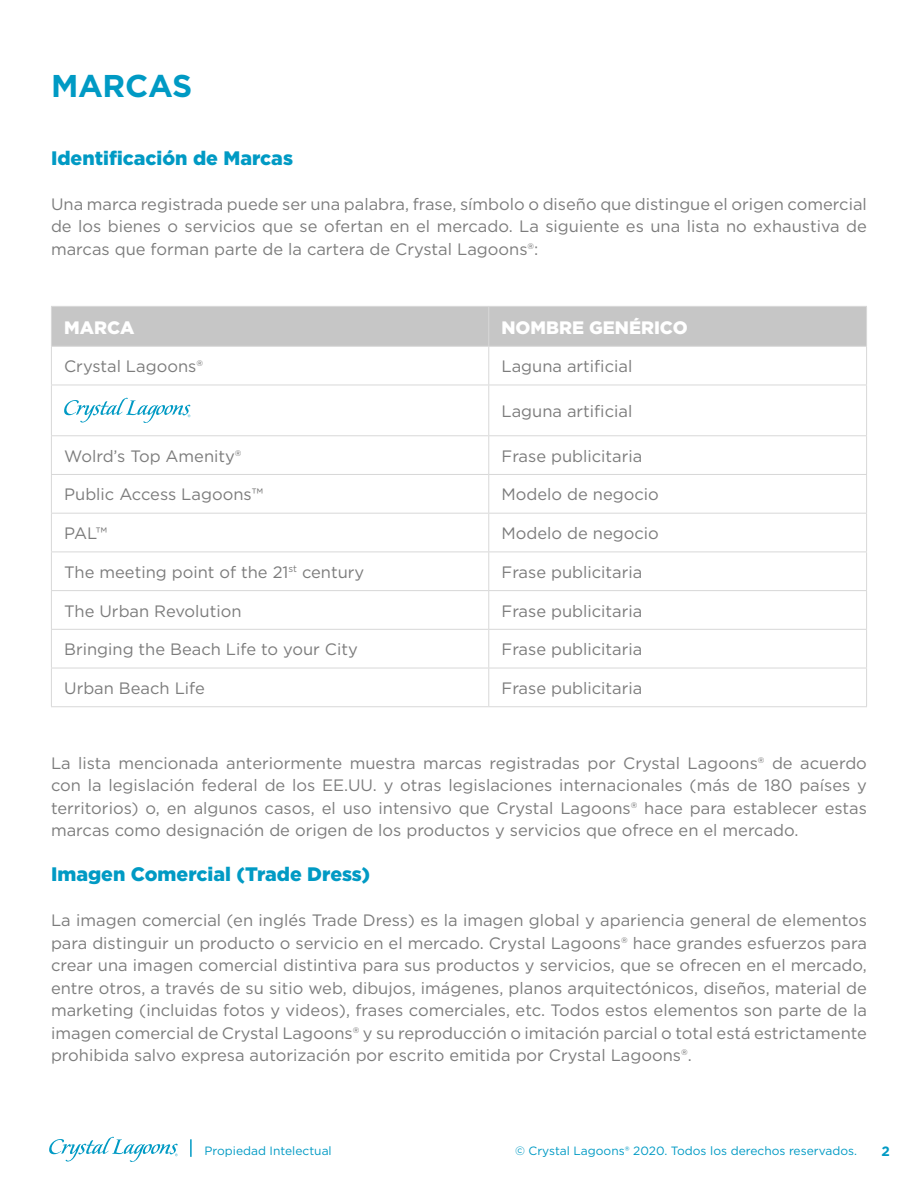
<style>
.page{position:relative;width:918px;height:1188px;background:#fff}
.page>*{position:absolute;margin:0;border:0;box-sizing:border-box;transform-origin:0 0}
.t1{font:700 31.5px "Gotham";letter-spacing:-.01em;color:#009ac4}
.t2{font:900 19.5px "Gotham";color:#009ac4}
.t3{font:900 18px "Gotham";color:#fff}
.t4{font:16.5px/22.5px "Gotham";color:#7c7c7c;text-align:justify}
.t5{font:700 13.5px "Gotham";color:#009ac4}
.t6{font:12px "Gotham";color:#009ac4}
</style>
<div class="page">
<svg style="left:190px;top:1139px;width:2px;height:18px"></svg>
<svg style="left:49px;top:1137px;width:129px;height:25px"></svg>
<div style="left:52px;top:307px;width:814px;height:39px;background:#c6c6c6"></div>
<hr style="left:51px;top:346px;width:438px;height:1px;background:#d8d8d8">
<hr style="left:51px;top:385px;width:438px;height:1px;background:#d8d8d8">
<hr style="left:51px;top:435px;width:438px;height:1px;background:#d8d8d8">
<hr style="left:51px;top:474px;width:438px;height:1px;background:#d8d8d8">
<hr style="left:51px;top:513px;width:438px;height:1px;background:#d8d8d8">
<hr style="left:51px;top:552px;width:438px;height:1px;background:#d8d8d8">
<hr style="left:51px;top:590px;width:438px;height:1px;background:#d8d8d8">
<hr style="left:51px;top:629px;width:438px;height:1px;background:#d8d8d8">
<hr style="left:51px;top:668px;width:438px;height:1px;background:#d8d8d8">
<hr style="left:51px;top:306px;width:438px;height:1px;background:#d8d8d8">
<hr style="left:51px;top:307px;width:1px;height:39px;background:#d8d8d8">
<hr style="left:51px;top:347px;width:1px;height:38px;background:#d8d8d8">
<hr style="left:51px;top:385px;width:1px;height:50px;background:#d8d8d8">
<hr style="left:51px;top:436px;width:1px;height:38px;background:#d8d8d8">
<hr style="left:51px;top:475px;width:1px;height:38px;background:#d8d8d8">
<hr style="left:51px;top:514px;width:1px;height:38px;background:#d8d8d8">
<hr style="left:51px;top:552px;width:1px;height:38px;background:#d8d8d8">
<hr style="left:51px;top:591px;width:1px;height:38px;background:#d8d8d8">
<hr style="left:51px;top:630px;width:1px;height:38px;background:#d8d8d8">
<hr style="left:51px;top:668px;width:1px;height:38px;background:#d8d8d8">
<hr style="left:51px;top:706px;width:438px;height:1px;background:#d8d8d8">
<hr style="left:489px;top:306px;width:378px;height:1px;background:#d8d8d8">
<hr style="left:488px;top:307px;width:1px;height:39px;background:#d8d8d8">
<hr style="left:866px;top:307px;width:1px;height:39px;background:#d8d8d8">
<hr style="left:489px;top:346px;width:378px;height:1px;background:#d8d8d8">
<hr style="left:488px;top:347px;width:1px;height:38px;background:#d8d8d8">
<hr style="left:866px;top:347px;width:1px;height:38px;background:#d8d8d8">
<hr style="left:489px;top:385px;width:378px;height:1px;background:#d8d8d8">
<hr style="left:488px;top:385px;width:1px;height:50px;background:#d8d8d8">
<hr style="left:866px;top:385px;width:1px;height:50px;background:#d8d8d8">
<hr style="left:489px;top:435px;width:378px;height:1px;background:#d8d8d8">
<hr style="left:488px;top:436px;width:1px;height:38px;background:#d8d8d8">
<hr style="left:866px;top:436px;width:1px;height:38px;background:#d8d8d8">
<hr style="left:489px;top:474px;width:378px;height:1px;background:#d8d8d8">
<hr style="left:488px;top:475px;width:1px;height:38px;background:#d8d8d8">
<hr style="left:866px;top:475px;width:1px;height:38px;background:#d8d8d8">
<hr style="left:489px;top:513px;width:378px;height:1px;background:#d8d8d8">
<hr style="left:488px;top:514px;width:1px;height:38px;background:#d8d8d8">
<hr style="left:866px;top:514px;width:1px;height:38px;background:#d8d8d8">
<hr style="left:489px;top:552px;width:378px;height:1px;background:#d8d8d8">
<hr style="left:488px;top:552px;width:1px;height:38px;background:#d8d8d8">
<hr style="left:866px;top:552px;width:1px;height:38px;background:#d8d8d8">
<hr style="left:489px;top:590px;width:378px;height:1px;background:#d8d8d8">
<hr style="left:488px;top:591px;width:1px;height:38px;background:#d8d8d8">
<hr style="left:866px;top:591px;width:1px;height:38px;background:#d8d8d8">
<hr style="left:489px;top:629px;width:378px;height:1px;background:#d8d8d8">
<hr style="left:488px;top:630px;width:1px;height:38px;background:#d8d8d8">
<hr style="left:866px;top:630px;width:1px;height:38px;background:#d8d8d8">
<hr style="left:489px;top:668px;width:378px;height:1px;background:#d8d8d8">
<hr style="left:488px;top:668px;width:1px;height:38px;background:#d8d8d8">
<hr style="left:866px;top:668px;width:1px;height:38px;background:#d8d8d8">
<hr style="left:489px;top:706px;width:378px;height:1px;background:#d8d8d8">
<svg style="left:64px;top:398px;width:126px;height:25px"></svg>
<h1 class="t1" style="left:51px;top:65px;width:143px">MARCAS</h1>
<p class="t2" style="left:51px;top:145px;width:244px">Identificación de Marcas</p>
<p class="t4" style="left:51px;top:193px;width:817px">Una marca registrada puede ser una palabra, frase, símbolo o diseño que distingue el origen comercial de los bienes o servicios que se ofertan en el mercado. La siguiente es una lista no exhaustiva de marcas que forman parte de la cartera de Crystal Lagoons®:</p>
<p class="t3" style="left:64px;top:315px;width:72px">MARCA</p>
<p class="t3" style="left:502px;top:315px;width:188px">NOMBRE GENÉRICO</p>
<p class="t4" style="left:64px;top:355px;width:140px">Crystal Lagoons®</p>
<p class="t4" style="left:502px;top:355px;width:132px">Laguna artificial</p>
<p class="t4" style="left:502px;top:400px;width:132px">Laguna artificial</p>
<p class="t4" style="left:64px;top:444px;width:179px">Wolrd’s Top Amenity®</p>
<p class="t4" style="left:502px;top:444px;width:142px">Frase publicitaria</p>
<p class="t4" style="left:64px;top:483px;width:200px">Public Access Lagoons™</p>
<p class="t4" style="left:502px;top:483px;width:159px">Modelo de negocio</p>
<p class="t4" style="left:64px;top:522px;width:45px">PAL™</p>
<p class="t4" style="left:502px;top:522px;width:159px">Modelo de negocio</p>
<p class="t4" style="left:64px;top:560px;width:302px">The meeting point of the 21<sup>st</sup> century</p>
<p class="t4" style="left:502px;top:560px;width:142px">Frase publicitaria</p>
<p class="t4" style="left:64px;top:599px;width:179px">The Urban Revolution</p>
<p class="t4" style="left:502px;top:599px;width:142px">Frase publicitaria</p>
<p class="t4" style="left:64px;top:638px;width:295px">Bringing the Beach Life to your City</p>
<p class="t4" style="left:502px;top:638px;width:142px">Frase publicitaria</p>
<p class="t4" style="left:64px;top:677px;width:142px">Urban Beach Life</p>
<p class="t4" style="left:502px;top:677px;width:142px">Frase publicitaria</p>
<p class="t4" style="left:51px;top:751px;width:817px">La lista mencionada anteriormente muestra marcas registradas por Crystal Lagoons® de acuerdo con la legislación federal de los EE.UU. y otras legislaciones internacionales (más de 180 países y territorios) o, en algunos casos, el uso intensivo que Crystal Lagoons® hace para establecer estas marcas como designación de origen de los productos y servicios que ofrece en el mercado.</p>
<p class="t2" style="left:51px;top:861px;width:321px">Imagen Comercial (Trade Dress)</p>
<p class="t4" style="left:51px;top:909px;width:818px">La imagen comercial (en inglés Trade Dress) es la imagen global y apariencia general de elementos para distinguir un producto o servicio en el mercado. Crystal Lagoons® hace grandes esfuerzos para crear una imagen comercial distintiva para sus productos y servicios, que se ofrecen en el mercado, entre otros, a través de su sitio web, dibujos, imágenes, planos arquitectónicos, diseños, material de marketing (incluidas fotos y videos), frases comerciales, etc. Todos estos elementos son parte de la imagen comercial de Crystal Lagoons® y su reproducción o imitación parcial o total está estrictamente prohibida salvo expresa autorización por escrito emitida por Crystal Lagoons®.</p>
<p class="t6" style="left:205px;top:1143px;width:129px">Propiedad Intelectual</p>
<p class="t6" style="left:515px;top:1143px;width:343px">© Crystal Lagoons® 2020. Todos los derechos reservados.</p>
<p class="t5" style="left:881px;top:1142px;width:10px">2</p>
</div>
